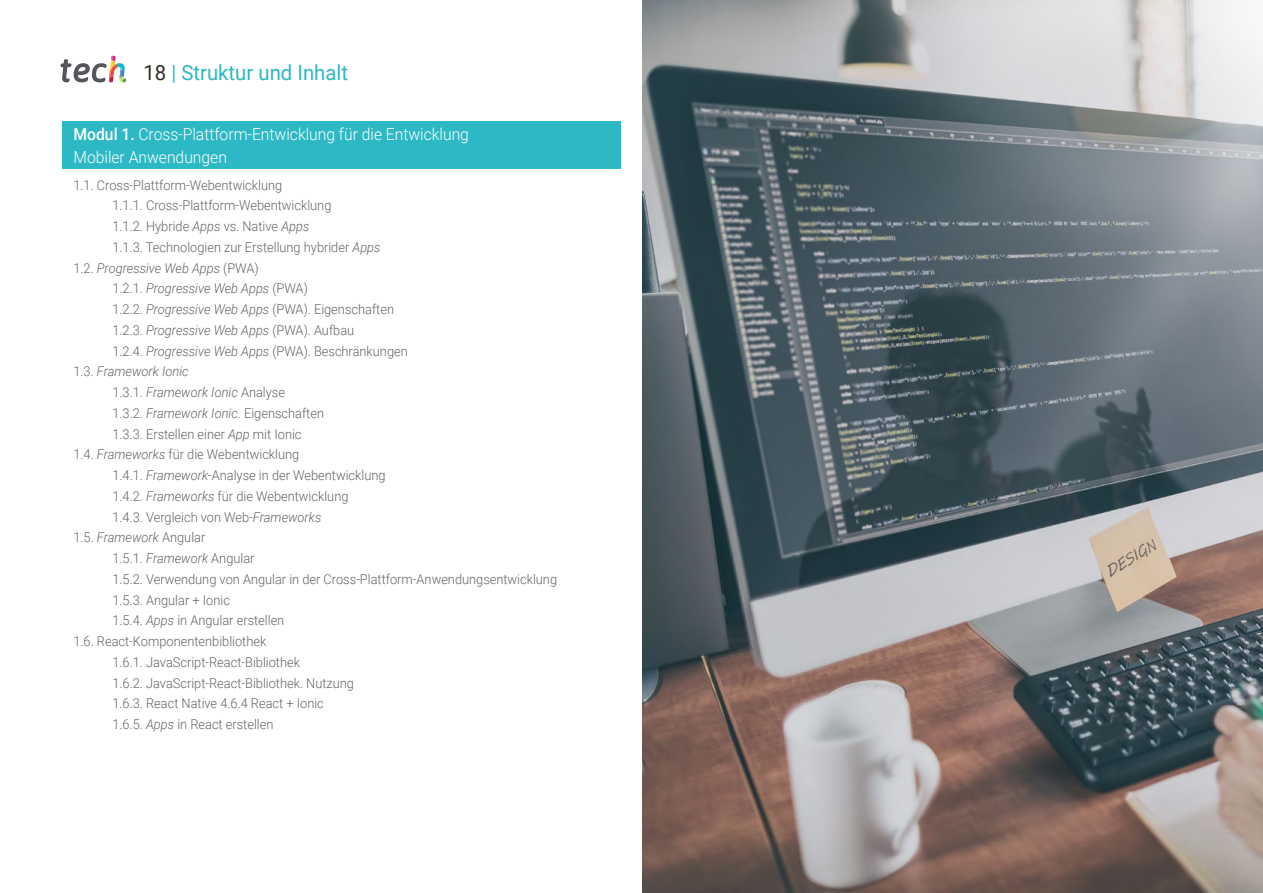
<style>
.page{position:relative;width:1263px;height:893px;background:#fff}
.page>*{position:absolute;margin:0;border:0;box-sizing:border-box;transform-origin:0 0}
.t1{font:21px "Roboto";color:#2db8c5}
.t2{font:300 16.5px/22.5px "Roboto";color:#fff;scale:.95 1}
.t3{font:300 13.5px "Roboto";color:#61646a;scale:.95 1}
.t4{font:italic 300 13.5px "Roboto";color:#61646a;scale:.95 1}
.s1{color:#312e20}
.s2{font-weight:500}
.s3{font-style:italic}
.s4{font-style:normal}
</style>
<div class="page">
<svg style="left:61px;top:56px;width:65px;height:27px"></svg>
<img style="left:642px;top:0;width:621px;height:893px">
<div style="left:62px;top:121px;width:559px;height:48px;background:#2db8c5"></div>
<h1 class="t1" style="left:144px;top:57px;width:206px"><span class="s1">18</span> | Struktur und Inhalt</h1>
<p class="t2" style="left:73px;top:122px;width:418px"><span class="s2">Modul 1.</span> Cross-Plattform-Entwicklung für die Entwicklung<br>Mobiler Anwendungen</p>
<p class="t3" style="left:73px;top:175px;width:221px">1.1. Cross-Plattform-Webentwicklung</p>
<p class="t3" style="left:112px;top:196px;width:232px">1.1.1. Cross-Plattform-Webentwicklung</p>
<p class="t3" style="left:112px;top:217px;width:209px">1.1.2. Hybride <span class="s3">Apps</span> vs. Native <span class="s3">Apps</span></p>
<p class="t3" style="left:112px;top:238px;width:284px">1.1.3. Technologien zur Erstellung hybrider <span class="s3">Apps</span></p>
<p class="t4" style="left:73px;top:258px;width:196px"><span class="s4">1.2.</span> Progressive Web Apps <span class="s4">(PWA)</span></p>
<p class="t4" style="left:112px;top:279px;width:207px"><span class="s4">1.2.1.</span> Progressive Web Apps <span class="s4">(PWA)</span></p>
<p class="t3" style="left:112px;top:300px;width:298px">1.2.2. <span class="s3">Progressive Web Apps</span> (PWA). Eigenschaften</p>
<p class="t3" style="left:112px;top:321px;width:256px">1.2.3. <span class="s3">Progressive Web Apps</span> (PWA). Aufbau</p>
<p class="t3" style="left:112px;top:341px;width:312px">1.2.4. <span class="s3">Progressive Web Apps</span> (PWA). Beschränkungen</p>
<p class="t4" style="left:73px;top:362px;width:123px"><span class="s4">1.3.</span> Framework Ionic</p>
<p class="t4" style="left:112px;top:383px;width:183px"><span class="s4">1.3.1.</span> Framework Ionic <span class="s4">Analyse</span></p>
<p class="t3" style="left:112px;top:404px;width:224px">1.3.2. <span class="s3">Framework Ionic</span>. Eigenschaften</p>
<p class="t3" style="left:112px;top:424px;width:200px">1.3.3. Erstellen einer <span class="s3">App</span> mit Ionic</p>
<p class="t3" style="left:73px;top:445px;width:239px">1.4. <span class="s3">Frameworks</span> für die Webentwicklung</p>
<p class="t3" style="left:112px;top:466px;width:289px">1.4.1. <span class="s3">Framework</span>-Analyse in der Webentwicklung</p>
<p class="t3" style="left:112px;top:487px;width:250px">1.4.2. <span class="s3">Frameworks</span> für die Webentwicklung</p>
<p class="t3" style="left:112px;top:507px;width:221px">1.4.3. Vergleich von Web-<span class="s3">Frameworks</span></p>
<p class="t3" style="left:73px;top:528px;width:140px">1.5. <span class="s3">Framework</span> Angular</p>
<p class="t3" style="left:112px;top:549px;width:151px">1.5.1. <span class="s3">Framework</span> Angular</p>
<p class="t3" style="left:112px;top:570px;width:470px">1.5.2. Verwendung von Angular in der Cross-Plattform-Anwendungsentwicklung</p>
<p class="t3" style="left:112px;top:590px;width:125px">1.5.3. Angular + Ionic</p>
<p class="t3" style="left:112px;top:611px;width:182px">1.5.4. <span class="s3">Apps</span> in Angular erstellen</p>
<p class="t3" style="left:73px;top:632px;width:204px">1.6. React-Komponentenbibliothek</p>
<p class="t3" style="left:112px;top:653px;width:199px">1.6.1. JavaScript-React-Bibliothek</p>
<p class="t3" style="left:112px;top:673px;width:256px">1.6.2. JavaScript-React-Bibliothek. Nutzung</p>
<p class="t3" style="left:112px;top:694px;width:224px">1.6.3. React Native 4.6.4 React + Ionic</p>
<p class="t3" style="left:112px;top:715px;width:171px">1.6.5. <span class="s3">Apps</span> in React erstellen</p>
</div>
